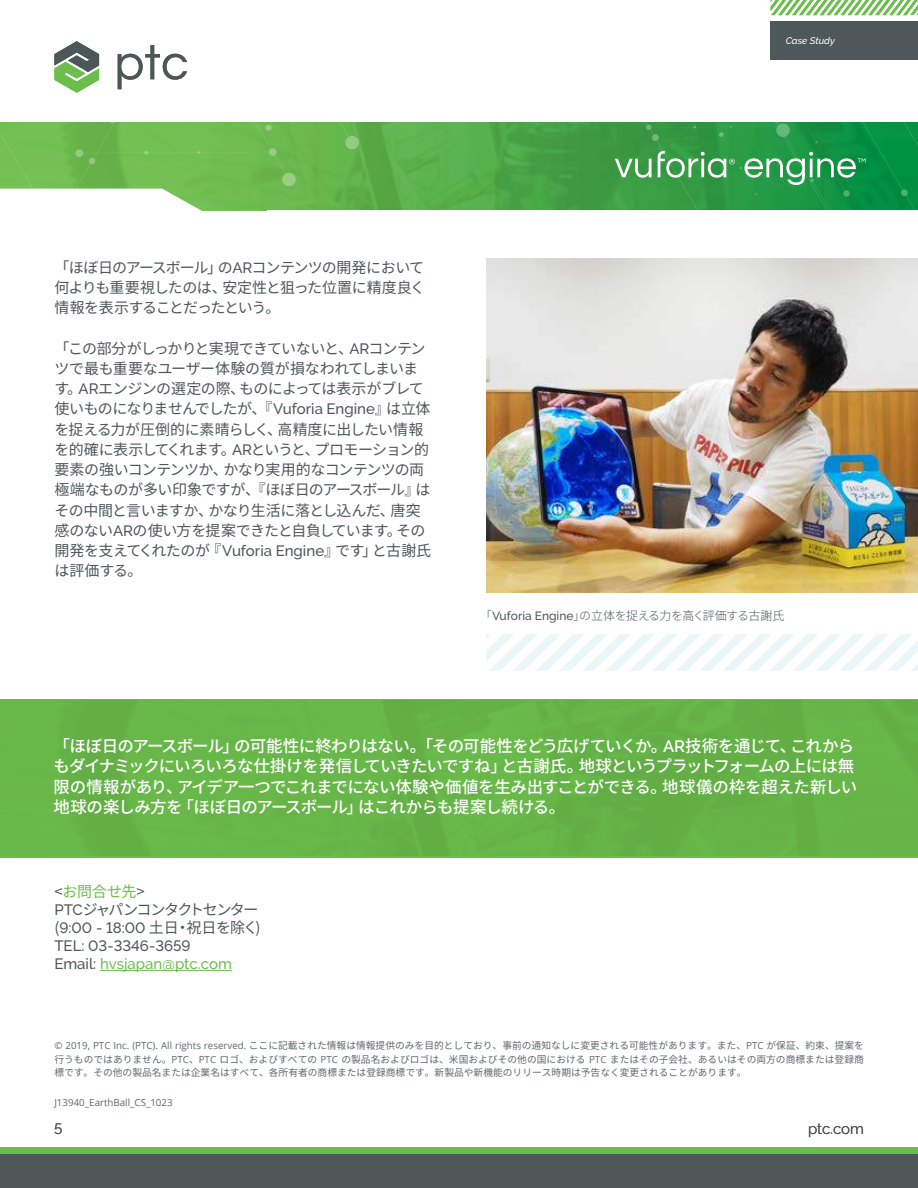
<style>
.page{position:relative;width:918px;height:1188px;background:#fff}
.page>*{position:absolute;margin:0;border:0;box-sizing:border-box;transform-origin:0 0}
.t1{font:500 16.5px/20.2px "Noto Sans CJ Kjp";letter-spacing:-.045em;color:#fff}
.t2{font:15px/20.2px "Noto Sans CJ Kjp";letter-spacing:-.04em;color:#4e5758;text-align:justify}
.t3{font:15px/18px "Noto Sans CJ Kjp";letter-spacing:-.085em;color:#4e5758}
.t4{font:500 15px/18px "PTC Raleway";color:#4e5758}
.t5{font:15px "PTC Raleway";letter-spacing:-.005em;color:#4e5758}
.t6{font:300 12px "Noto Sans CJ Kjp";letter-spacing:-.055em;color:#4e5758}
.t7{font:9.75px/13.5px "Noto Sans CJ Kjp";color:#616869;text-align:justify}
.t8{font:9.75px "Open Sans";color:#616869}
.t9{font:italic 500 9.6px "PTC Raleway";color:#fff}
.s1{font-family:"PTC Raleway";font-weight:500}
.s2{font-family:"PTC Raleway";font-weight:600}
.s3{color:#6cbe4c}
.s4{font-family:"Open Sans"}
</style>
<div class="page">
<img style="left:360px;top:122px;width:246px;height:88px">
<div style="left:0;top:699px;width:918px;height:158px;background:#67b548"></div>
<div style="left:770px;top:21px;width:148px;height:39px;background:#4e5759"></div>
<svg style="left:771px;top:0;width:147px;height:15px"></svg>
<div style="left:0;top:1154px;width:918px;height:34px;background:#4e5758"></div>
<div style="left:0;top:1147px;width:918px;height:7px;background:#6cbe4c"></div>
<svg style="left:0;top:41px;width:360px;height:170px"></svg>
<svg style="left:606px;top:122px;width:312px;height:137px"></svg>
<svg style="left:486px;top:634px;width:432px;height:37px"></svg>
<img style="left:486px;top:259px;width:432px;height:334px">
<hr style="left:100px;top:970px;width:132px;height:1px;background:#6cbe4c">
<p class="t9" style="left:786px;top:35px;width:51px">Case Study</p>
<p class="t2" style="left:54px;top:257px;width:372px">「ほぼ日のアースボール」の<span class="s1">AR</span>コンテンツの開発において何よりも重要視したのは、安定性と狙った位置に精度良く情報を表示することだったという。</p>
<p class="t2" style="left:54px;top:338px;width:378px;text-align:left">「この部分がしっかりと実現できていないと、<span class="s1">AR</span>コンテンツで最も重要なユーザー体験の質が損なわれてしまいます。<span class="s1">AR</span>エンジンの選定の際、ものによっては表示がブレて使いものになりませんでしたが、『<span class="s1">Vuforia Engine</span>』は立体を捉える力が圧倒的に素晴らしく、高精度に出したい情報を的確に表示してくれます。<span class="s1">AR</span>というと、プロモーション的要素の強いコンテンツか、かなり実用的なコンテンツの両極端なものが多い印象ですが、『ほぼ日のアースボール』はその中間と言いますか、かなり生活に落とし込んだ、唐突感のない<span class="s1">AR</span>の使い方を提案できたと自負しています。その開発を支えてくれたのが『<span class="s1">Vuforia Engine</span>』です」と古謝氏は評価する。</p>
<p class="t6" style="left:480px;top:609px;width:306px">「<span class="s1">Vuforia Engine</span>」の立体を捉える力を高く評価する古謝氏</p>
<p class="t1" style="left:53px;top:736px;width:805px">「ほぼ日のアースボール」の可能性に終わりはない。「その可能性をどう広げていくか。<span class="s2">AR</span>技術を通じて、これからもダイナミックにいろいろな仕掛けを発信していきたいですね」と古謝氏。地球というプラットフォームの上には無限の情報があり、アイデア一つでこれまでにない体験や価値を生み出すことができる。地球儀の枠を超えた新しい地球の楽しみ方を「ほぼ日のアースボール」はこれからも提案し続ける。</p>
<p class="t3" style="left:54px;top:883px;width:208px">&lt;<span class="s3">お問合せ先</span>&gt;<br><span class="s1">PTC</span>ジャパンコンタクトセンター(<span class="s1">9:00 - 18:00</span> 土日・祝日を除く)</p>
<p class="t4" style="left:54px;top:937px;width:179px">TEL: 03-3346-3659<br>Email: <span class="s3">hvsjapan@ptc.com</span></p>
<p class="t7" style="left:54px;top:1039px;width:811px"><span class="s4">© 2019, PTC Inc. (PTC). All rights reserved.</span> ここに記載された情報は情報提供のみを目的としており、事前の通知なしに変更される可能性があります。また、<span class="s4">PTC</span> が保証、約束、提案を行うものではありません。<span class="s4">PTC</span>、<span class="s4">PTC</span> ロゴ、およびすべての <span class="s4">PTC</span> の製品名およびロゴは、米国およびその他の国における <span class="s4">PTC</span> またはその子会社、あるいはその両方の商標または登録商標です。その他の製品名または企業名はすべて、各所有者の商標または登録商標です。新製品や新機能のリリース時期は予告なく変更されることがあります。</p>
<p class="t8" style="left:54px;top:1096px;width:120px">J13940_EarthBall_CS_1023</p>
<p class="t5" style="left:54px;top:1120px;width:10px">5</p>
<p class="t5" style="left:808px;top:1120px;width:57px">ptc.com</p>
</div>
